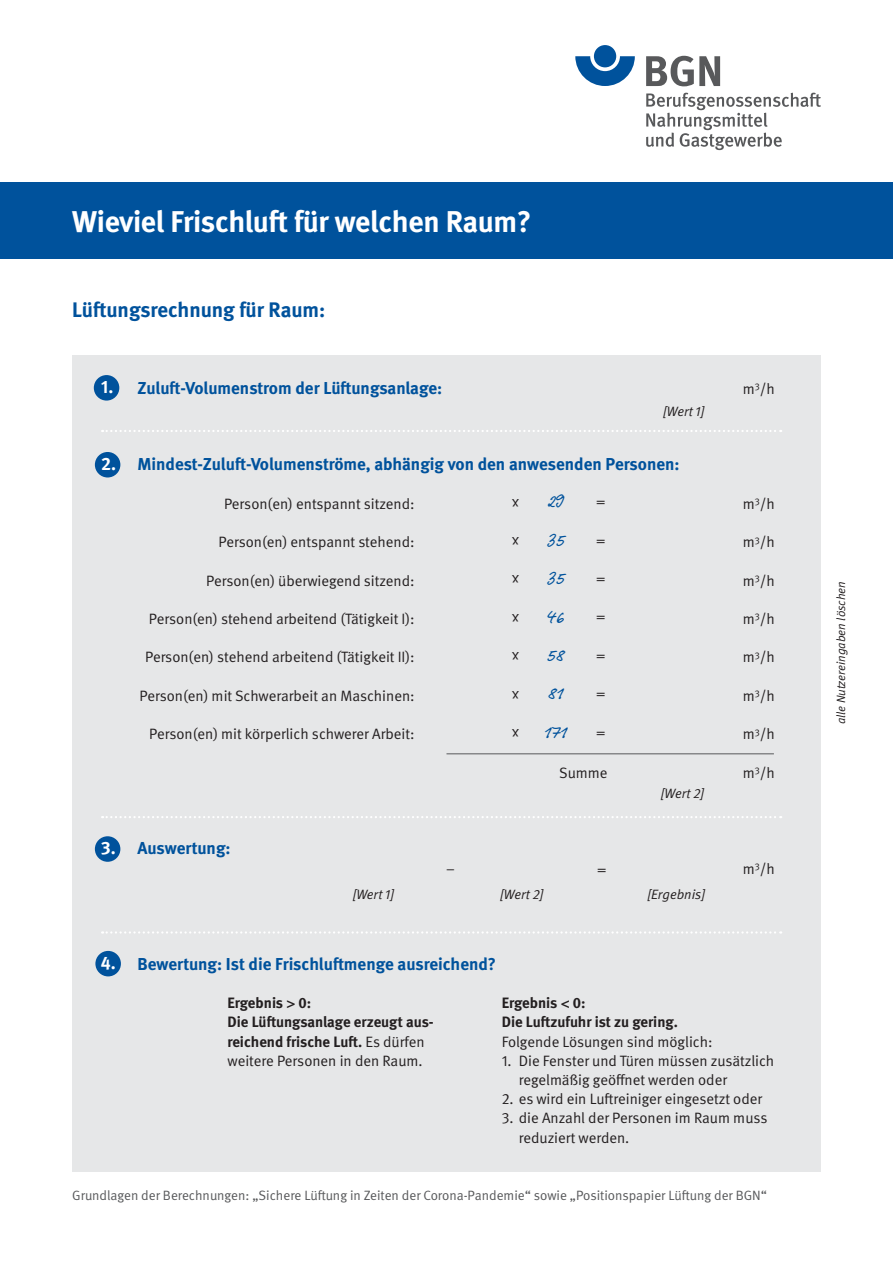
<style>
.page{position:relative;width:893px;height:1263px;background:#fff}
.page>*{position:absolute;margin:0;border:0;box-sizing:border-box;transform-origin:0 0}
.D_-_Überschrift__sch{font:700 30px "DGUV Meta";letter-spacing:-.01em;color:#fff}
.t1{font:700 21px "DGUV Meta";letter-spacing:-.005em;color:#00529c}
.t2{font:18px/38.4px "Pecherkursiv";color:#00529c}
.t3{font:700 18px "DGUV Meta";color:#fff}
.t4{font:700 17.25px "DGUV Meta";color:#00529c}
.t5{font:15px/19.2px "DGUV Meta";color:#231f20}
.t6{font:700 15px/19.2px "DGUV Meta";color:#231f20}
.t7{font:13.5px "DGUV Meta";color:#58595b}
.t8{font:italic 13.5px "DGUV Meta";color:#231f20}
.t9{font:italic 12px "DGUV Meta";letter-spacing:-.005em;color:#231f20}
.s1{font-family:"Helvetica Neue LT Std";font-weight:500}
.s2{font-weight:400}
</style>
<div class="page">
<svg style="left:575px;top:56px;width:60px;height:30px"></svg>
<div style="left:594px;top:45px;width:22px;height:22px;background:#00529c;border-radius:50%"></div>
<svg style="left:646px;top:56px;width:74px;height:30px"></svg>
<svg style="left:646px;top:93px;width:175px;height:57px"></svg>
<div style="left:0;top:182px;width:893px;height:77px;background:#00529c"></div>
<div style="left:73px;top:355px;width:748px;height:816px;background:#e6e7e8"></div>
<div style="left:94px;top:375px;width:25px;height:26px;background:#00529c;border-radius:50%"></div>
<div style="left:95px;top:452px;width:25px;height:25px;background:#00529c;border-radius:50%"></div>
<div style="left:95px;top:836px;width:25px;height:26px;background:#00529c;border-radius:50%"></div>
<div style="left:95px;top:951px;width:26px;height:25px;background:#00529c;border-radius:50%"></div>
<svg style="left:102px;top:430px;width:679px;height:2px"></svg>
<hr style="left:446px;top:753px;width:328px;height:1px;background:#58595b">
<svg style="left:102px;top:816px;width:679px;height:2px"></svg>
<svg style="left:102px;top:931px;width:679px;height:2px"></svg>
<h1 class="D_-_Überschrift__sch" style="left:72px;top:204px;width:460px">Wieviel Frischluft für welchen Raum?</h1>
<h2 class="t1" style="left:72px;top:297px;width:254px">Lüftungsrechnung für Raum:</h2>
<p class="t3" style="left:101px;top:376px;width:14px">1.</p>
<p class="t4" style="left:137px;top:377px;width:306px">Zuluft-Volumenstrom der Lüftungsanlage:</p>
<p class="t8" style="left:663px;top:404px;width:43px">[Wert 1]</p>
<p class="t3" style="left:101px;top:453px;width:17px">2.</p>
<p class="t4" style="left:137px;top:454px;width:544px">Mindest-Zuluft-Volumenströme, abhängig von den anwesenden Personen:</p>
<p class="t5" style="left:224px;top:494px;width:192px">Person(en) entspannt sitzend:</p>
<p class="t5" style="left:219px;top:533px;width:198px">Person(en) entspannt stehend:</p>
<p class="t5" style="left:206px;top:571px;width:210px">Person(en) überwiegend sitzend:</p>
<p class="t5" style="left:149px;top:610px;width:267px">Person(en) stehend arbeitend (Tätigkeit I):</p>
<p class="t5" style="left:145px;top:648px;width:271px">Person(en) stehend arbeitend (Tätigkeit II):</p>
<p class="t5" style="left:140px;top:686px;width:277px">Person(en) mit Schwerarbeit an Maschinen:</p>
<p class="t5" style="left:149px;top:725px;width:267px">Person(en) mit körperlich schwerer Arbeit:</p>
<p class="t2" style="left:545px;top:483px;width:25px">29<br>35<br>35<br>46<br>58<br>81<br>171</p>
<p class="t5" style="left:596px;top:493px;width:11px">=</p>
<p class="t5" style="left:596px;top:531px;width:11px">=</p>
<p class="t5" style="left:596px;top:570px;width:11px">=</p>
<p class="t5" style="left:596px;top:608px;width:11px">=</p>
<p class="t5" style="left:596px;top:646px;width:11px">=</p>
<p class="t5" style="left:596px;top:685px;width:11px">=</p>
<p class="t5" style="left:596px;top:723px;width:11px">=</p>
<p class="t5" style="left:559px;top:763px;width:50px">Summe</p>
<p class="t8" style="left:661px;top:786px;width:45px">[Wert 2]</p>
<p class="t3" style="left:101px;top:837px;width:16px">3.</p>
<p class="t4" style="left:137px;top:838px;width:95px">Auswertung:</p>
<p class="t5" style="left:446px;top:859px;width:10px">–</p>
<p class="t5" style="left:597px;top:860px;width:11px">=</p>
<p class="t8" style="left:353px;top:886px;width:43px">[Wert 1]</p>
<p class="t8" style="left:500px;top:886px;width:45px">[Wert 2]</p>
<p class="t8" style="left:648px;top:886px;width:59px">[Ergebnis]</p>
<p class="t3" style="left:101px;top:952px;width:16px">4.</p>
<p class="t4" style="left:137px;top:953px;width:360px">Bewertung: Ist die Frischluftmenge ausreichend?</p>
<p class="t5" style="left:743px;top:379px;width:34px">m<sup>3</sup>/h</p>
<p class="t5" style="left:743px;top:494px;width:34px">m<sup>3</sup>/h</p>
<p class="t5" style="left:743px;top:533px;width:34px">m<sup>3</sup>/h</p>
<p class="t5" style="left:743px;top:571px;width:34px">m<sup>3</sup>/h</p>
<p class="t5" style="left:743px;top:610px;width:34px">m<sup>3</sup>/h</p>
<p class="t5" style="left:743px;top:648px;width:34px">m<sup>3</sup>/h</p>
<p class="t5" style="left:743px;top:686px;width:34px">m<sup>3</sup>/h</p>
<p class="t5" style="left:743px;top:725px;width:34px">m<sup>3</sup>/h</p>
<p class="t5" style="left:743px;top:763px;width:34px">m<sup>3</sup>/h</p>
<p class="t5" style="left:743px;top:859px;width:34px">m<sup>3</sup>/h</p>
<p class="t6" style="left:227px;top:994px;width:207px">Ergebnis <span class="s1">&gt;</span> 0:<br>Die Lüftungsanlage erzeugt aus&shy;reichend frische Luft. <span class="s2">Es dürfen weitere Personen in den Raum.</span></p>
<p class="t6" style="left:502px;top:994px;width:178px">Ergebnis <span class="s1">&lt;</span> 0:<br>Die Luftzufuhr ist zu gering.</p>
<p class="t5" style="left:502px;top:1032px;width:212px">Folgende Lösungen sind möglich:</p>
<p class="t5" style="left:519px;top:1051px;width:257px;text-indent:-17px">1. Die Fenster und Türen müssen zusätzlich regelmäßig geöffnet werden oder</p>
<p class="t5" style="left:502px;top:1090px;width:262px">2. es wird ein Luftreiniger eingesetzt oder</p>
<p class="t5" style="left:519px;top:1109px;width:250px;text-indent:-17px">3. die Anzahl der Personen im Raum muss reduziert werden.</p>
<p class="t7" style="left:72px;top:1187px;width:696px">Grundlagen der Berechnungen: „Sichere Lüftung in Zeiten der Corona-Pandemie“ sowie „Positionspapier Lüftung der BGN“</p>
<p class="t9" style="left:834px;top:724px;width:145px;rotate:-90deg">alle Nutzereingaben löschen</p>
</div>
